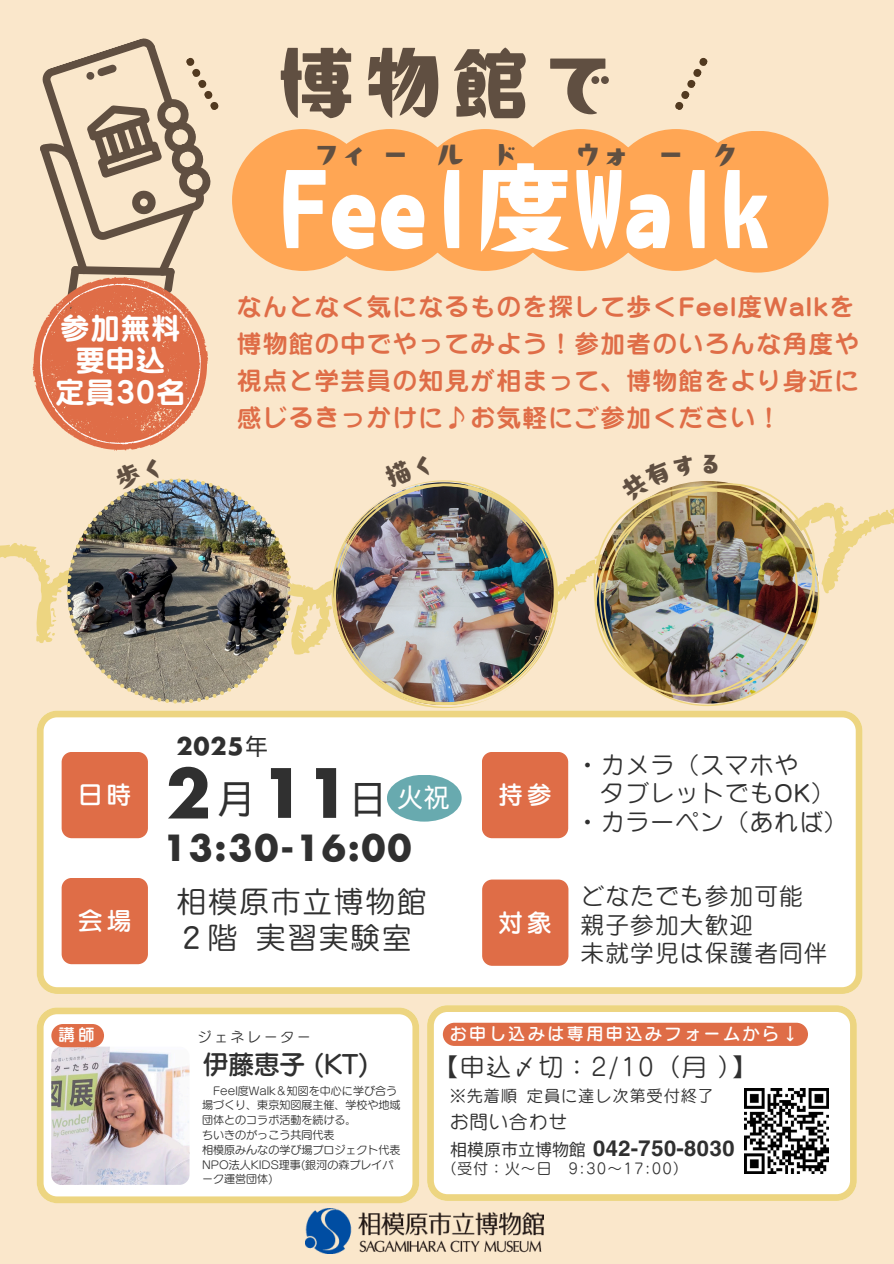
<style>
.page{position:relative;width:894px;height:1264px;background:#fff}
.page>*{position:absolute;margin:0;border:0;box-sizing:border-box;transform-origin:0 0}
.t1{font:98.1px "TT Akakane EB";color:#fff}
.t2{font:78.15px "TT Akakane EB";color:#604f41}
.t3{font:700 66px "Futura LT Pro";color:#303030}
.t4{font:39.15px "Wen Quan Yi Micro Hei";color:#303030}
.t5{font:700 35.25px "Futura LT Pro";letter-spacing:.05em;color:#303030}
.t6{font:500 30px/36px "Iwa R Go Std";letter-spacing:.05em;color:#303030}
.t7{font:28.8px/31.7px "Canva G Maru Go Pro B";letter-spacing:.05em;color:#fff;text-align:center}
.t8{font:27.45px "TT Akakane EB";letter-spacing:.5em;color:#604f41}
.t9{font:26.55px "Wen Quan Yi Micro Hei";color:#fff}
.t10{font:25.5px "G Maru Go Pro DB";color:#303030}
.t11{font:25.05px "Canva Seurat Pro N DB";color:#fff}
.t12{font:700 24.75px/37px "Iwa R Go Std";letter-spacing:.05em;color:#df6d47}
.t13{font:24.6px "TT Akakane EB";color:#604f41}
.t14{font:24.15px "Canva G Maru Go Pro M";letter-spacing:.08em;color:#303030}
.t15{font:500 23.7px "Iwa R Go Std";letter-spacing:.05em;color:#303030}
.t16{font:700 23.7px "Futura LT Pro";color:#303030}
.t17{font:700 22.05px "Helvetica World";color:#303030}
.t18{font:500 18.75px "Iwa R Go Std";letter-spacing:.05em;color:#303030}
.t19{font:16.95px "Canva Seurat Pro N DB";letter-spacing:.15em;color:#fff}
.t20{font:16.95px "Noto Sans JP";color:#303030}
.t21{font:500 16.2px "Iwa R Go Std";letter-spacing:.05em;color:#303030}
.t22{font:14.7px "Canva G Maru Go Pro M";letter-spacing:.08em;color:#303030}
.t23{font:13.5px "Canva G Maru Go Pro M";letter-spacing:.22em;color:#303030}
.t24{font:10.95px/14.9px "Canva G Maru Go Pro M";letter-spacing:.005em;color:#303030}
.s1{font-family:"Wen Quan Yi Micro Hei";font-weight:400}
</style>
<div class="page">
<div style="left:0;top:0;width:893px;height:1263px;background:#fae7cb"></div>
<svg style="left:0;top:543px;width:330px;height:112px"></svg>
<svg style="left:558px;top:502px;width:335px;height:103px"></svg>
<svg style="left:37px;top:710px;width:824px;height:283px"></svg>
<svg style="left:427px;top:1005px;width:429px;height:195px"></svg>
<div style="left:62px;top:752px;width:86px;height:86px;background:#df6d47"></div>
<div style="left:62px;top:877px;width:86px;height:87px;background:#df6d47"></div>
<div style="left:387px;top:774px;width:74px;height:47px;background:#68aaaf;border-radius:50%"></div>
<svg style="left:37px;top:1007px;width:382px;height:196px"></svg>
<svg style="left:675px;top:57px;width:33px;height:53px"></svg>
<div style="left:232px;top:129px;width:142px;height:142px;background:#ffa654;border-radius:50%"></div>
<div style="left:686px;top:131px;width:142px;height:141px;background:#ffa654;border-radius:50%"></div>
<div style="left:319px;top:129px;width:142px;height:142px;background:#ffa654;border-radius:50%"></div>
<div style="left:414px;top:129px;width:142px;height:142px;background:#ffa654;border-radius:50%"></div>
<div style="left:509px;top:129px;width:142px;height:142px;background:#ffa654;border-radius:50%"></div>
<div style="left:604px;top:129px;width:142px;height:142px;background:#ffa654;border-radius:50%"></div>
<div style="left:482px;top:752px;width:86px;height:86px;background:#df6d47"></div>
<img style="left:51px;top:1046px;width:138px;height:138px">
<div style="left:482px;top:879px;width:86px;height:86px;background:#df6d47"></div>
<img style="left:67px;top:487px;width:225px;height:216px">
<img style="left:332px;top:483px;width:226px;height:232px">
<img style="left:593px;top:482px;width:226px;height:224px">
<img style="left:743px;top:1088px;width:85px;height:85px">
<img style="left:305px;top:1208px;width:238px;height:45px">
<div style="left:442px;top:1022px;width:365px;height:23px;background:#df6d47;border-radius:12px"></div>
<div style="left:51px;top:1024px;width:53px;height:23px;background:#df6d47;border-radius:12px"></div>
<svg style="left:32px;top:38px;width:188px;height:482px"></svg>
<svg style="left:383px;top:481px;width:47px;height:7px"></svg>
<svg style="left:619px;top:481px;width:75px;height:20px"></svg>
<h1 class="t2" style="left:277px;top:44px;width:341px">博物館で</h1>
<p class="t7" style="left:55px;top:312px;width:131px">参加無料要申込<br>定員30名</p>
<p class="t8" style="left:313px;top:141px;width:208px">フィー ル ド</p>
<p class="t8" style="left:574px;top:141px;width:167px">ウォーク</p>
<p class="t1" style="left:280px;top:158px;width:492px">Feel度Walk</p>
<h3 class="t12" style="left:236px;top:288px;width:623px">なんとなく気になるものを探して歩くFeel度Walkを博物館の中でやってみよう！参加者のいろんな角度や視点と学芸員の知見が相まって、博物館をより身近に感じるきっかけに♪お気軽にご参加ください！</h3>
<p class="t13" style="left:697px;top:451px;width:26px">る</p>
<p class="t11" style="left:78px;top:782px;width:55px">日時</p>
<p class="t16" style="left:176px;top:736px;width:94px">2025<span class="s1">年</span></p>
<p class="t3" style="left:166px;top:764px;width:47px">2</p>
<p class="t4" style="left:217px;top:776px;width:41px">月</p>
<p class="t3" style="left:260px;top:763px;width:92px">11</p>
<h4 class="t4" style="left:348px;top:776px;width:41px">日</h4>
<p class="t9" style="left:397px;top:782px;width:55px">火祝</p>
<p class="t11" style="left:498px;top:782px;width:55px">持参</p>
<h2 class="t5" style="left:163px;top:831px;width:250px">13:30-16:00</h2>
<h3 class="t15" style="left:575px;top:753px;width:224px">・カメラ（スマホや</h3>
<p class="t15" style="left:600px;top:781px;width:236px">タブレットでもOK）</p>
<p class="t15" style="left:575px;top:810px;width:273px">・カラーペン（あれば）</p>
<p class="t11" style="left:78px;top:908px;width:55px">会場</p>
<p class="t6" style="left:176px;top:883px;width:252px">相模原市立博物館<br>２階実習実験室</p>
<p class="t11" style="left:498px;top:909px;width:55px">対象</p>
<p class="t15" style="left:580px;top:884px;width:224px">どなたでも参加可能</p>
<p class="t15" style="left:580px;top:912px;width:174px">親子参加大歓迎</p>
<p class="t15" style="left:580px;top:941px;width:248px">未就学児は保護者同伴</p>
<p class="t19" style="left:58px;top:1026px;width:38px">講師</p>
<p class="t23" style="left:198px;top:1029px;width:114px">ジェネレーター</p>
<p class="t19" style="left:449px;top:1024px;width:350px">お申し込みは専用申込みフォームから↓</p>
<p class="t10" style="left:203px;top:1051px;width:167px">伊藤恵子 (KT)</p>
<h5 class="t24" style="left:202px;top:1082px;width:200px;text-indent:11px">Feel度Walk＆知図を中心に学び合う場づくり、東京知図展主催、学校や地域団体とのコラボ活動を続ける。</h5>
<p class="t24" style="left:202px;top:1127px;width:134px">ちいきのがっこう共同代表</p>
<p class="t24" style="left:202px;top:1142px;width:200px">相模原みんなの学び場プロジェクト代表</p>
<p class="t24" style="left:202px;top:1156px;width:193px">NPO法人KIDS理事(銀河の森プレイパーク運営団体)</p>
<p class="t14" style="left:434px;top:1054px;width:323px">【申込〆切：2/10（月 ）】</p>
<p class="t21" style="left:449px;top:1087px;width:266px">※先着順定員に達し次第受付終了</p>
<p class="t18" style="left:449px;top:1112px;width:119px">お問い合わせ</p>
<p class="t20" style="left:450px;top:1136px;width:137px">相模原市立博物館</p>
<p class="t17" style="left:592px;top:1130px;width:143px">042-750-8030</p>
<p class="t22" style="left:441px;top:1160px;width:108px">（受付：火～日</p>
<p class="t22" style="left:568px;top:1160px;width:121px">9:30～17:00）</p>
</div>
